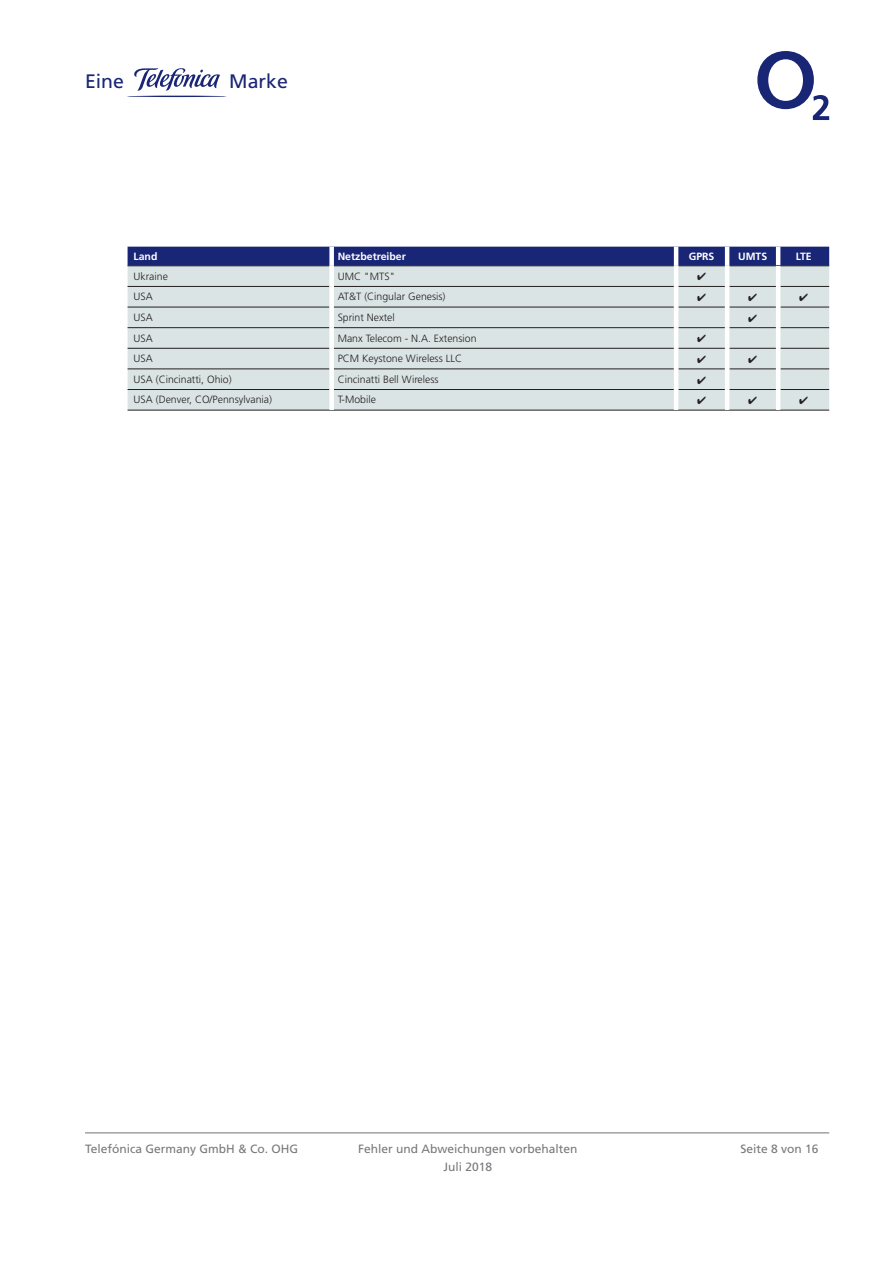
<style>
.page{position:relative;width:893px;height:1263px;background:#fff}
.page>*{position:absolute;margin:0;border:0;box-sizing:border-box;transform-origin:0 0}
.t1{font:19.5px "Frutiger LT Pro";color:#192575}
.t2{font:12px/18px "Frutiger LT Pro";color:#76787b;text-align:center}
.t3{font:300 10.5px "Frutiger LT Pro";color:#231f20}
.t4{font:700 10.5px "Frutiger LT Pro";color:#fff}
</style>
<div class="page">
<hr style="left:85px;top:1132px;width:744px;height:1px;background:#808285">
<svg style="left:757px;top:51px;width:72px;height:69px"></svg>
<hr style="left:126px;top:96px;width:101px;height:1px;background:#192575;border-radius:50%">
<svg style="left:134px;top:68px;width:86px;height:23px"></svg>
<div style="left:128px;top:247px;width:701px;height:19px;background:#192575"></div>
<div style="left:128px;top:267px;width:701px;height:143px;background:#dbe4e4"></div>
<hr style="left:776px;top:247px;width:4px;height:19px;background:#fff">
<hr style="left:128px;top:266px;width:201px;height:1px;background:#231f20">
<hr style="left:334px;top:266px;width:340px;height:1px;background:#231f20">
<hr style="left:678px;top:266px;width:47px;height:1px;background:#231f20">
<hr style="left:729px;top:266px;width:49px;height:1px;background:#231f20">
<hr style="left:778px;top:266px;width:51px;height:1px;background:#231f20">
<hr style="left:128px;top:286px;width:201px;height:1px;background:#231f20">
<hr style="left:334px;top:286px;width:340px;height:1px;background:#231f20">
<hr style="left:678px;top:286px;width:47px;height:1px;background:#231f20">
<hr style="left:729px;top:286px;width:47px;height:1px;background:#231f20">
<hr style="left:780px;top:286px;width:49px;height:1px;background:#231f20">
<hr style="left:128px;top:307px;width:201px;height:1px;background:#231f20">
<hr style="left:334px;top:307px;width:340px;height:1px;background:#231f20">
<hr style="left:678px;top:307px;width:47px;height:1px;background:#231f20">
<hr style="left:729px;top:307px;width:47px;height:1px;background:#231f20">
<hr style="left:780px;top:307px;width:49px;height:1px;background:#231f20">
<hr style="left:128px;top:327px;width:201px;height:1px;background:#231f20">
<hr style="left:334px;top:327px;width:340px;height:1px;background:#231f20">
<hr style="left:678px;top:327px;width:47px;height:1px;background:#231f20">
<hr style="left:729px;top:327px;width:47px;height:1px;background:#231f20">
<hr style="left:780px;top:327px;width:49px;height:1px;background:#231f20">
<hr style="left:128px;top:348px;width:201px;height:1px;background:#231f20">
<hr style="left:334px;top:348px;width:340px;height:1px;background:#231f20">
<hr style="left:678px;top:348px;width:47px;height:1px;background:#231f20">
<hr style="left:729px;top:348px;width:47px;height:1px;background:#231f20">
<hr style="left:780px;top:348px;width:49px;height:1px;background:#231f20">
<hr style="left:128px;top:369px;width:201px;height:1px;background:#231f20">
<hr style="left:334px;top:369px;width:340px;height:1px;background:#231f20">
<hr style="left:678px;top:369px;width:47px;height:1px;background:#231f20">
<hr style="left:729px;top:369px;width:47px;height:1px;background:#231f20">
<hr style="left:780px;top:369px;width:49px;height:1px;background:#231f20">
<hr style="left:128px;top:389px;width:201px;height:1px;background:#231f20">
<hr style="left:334px;top:389px;width:340px;height:1px;background:#231f20">
<hr style="left:678px;top:389px;width:47px;height:1px;background:#231f20">
<hr style="left:729px;top:389px;width:47px;height:1px;background:#231f20">
<hr style="left:780px;top:389px;width:49px;height:1px;background:#231f20">
<hr style="left:128px;top:410px;width:204px;height:1px;background:#231f20">
<hr style="left:332px;top:410px;width:344px;height:1px;background:#231f20">
<hr style="left:676px;top:410px;width:51px;height:1px;background:#231f20">
<hr style="left:727px;top:410px;width:51px;height:1px;background:#231f20">
<hr style="left:778px;top:410px;width:51px;height:1px;background:#231f20">
<hr style="left:776px;top:266px;width:4px;height:20px;background:#fff">
<hr style="left:776px;top:286px;width:4px;height:21px;background:#fff">
<hr style="left:776px;top:307px;width:4px;height:21px;background:#fff">
<hr style="left:776px;top:328px;width:4px;height:20px;background:#fff">
<hr style="left:776px;top:348px;width:4px;height:21px;background:#fff">
<hr style="left:776px;top:369px;width:4px;height:20px;background:#fff">
<hr style="left:776px;top:389px;width:4px;height:21px;background:#fff">
<div style="left:329px;top:247px;width:5px;height:19px;background:#fff"></div>
<hr style="left:674px;top:247px;width:4px;height:19px;background:#fff">
<hr style="left:725px;top:247px;width:4px;height:19px;background:#fff">
<div style="left:329px;top:266px;width:5px;height:20px;background:#fff"></div>
<hr style="left:674px;top:266px;width:4px;height:20px;background:#fff">
<hr style="left:725px;top:266px;width:4px;height:20px;background:#fff">
<div style="left:329px;top:286px;width:5px;height:21px;background:#fff"></div>
<hr style="left:674px;top:286px;width:4px;height:21px;background:#fff">
<hr style="left:725px;top:286px;width:4px;height:21px;background:#fff">
<div style="left:329px;top:307px;width:5px;height:21px;background:#fff"></div>
<hr style="left:674px;top:307px;width:4px;height:21px;background:#fff">
<hr style="left:725px;top:307px;width:4px;height:21px;background:#fff">
<div style="left:329px;top:328px;width:5px;height:20px;background:#fff"></div>
<hr style="left:674px;top:328px;width:4px;height:20px;background:#fff">
<hr style="left:725px;top:328px;width:4px;height:20px;background:#fff">
<div style="left:329px;top:348px;width:5px;height:21px;background:#fff"></div>
<hr style="left:674px;top:348px;width:4px;height:21px;background:#fff">
<hr style="left:725px;top:348px;width:4px;height:21px;background:#fff">
<div style="left:329px;top:369px;width:5px;height:20px;background:#fff"></div>
<hr style="left:674px;top:369px;width:4px;height:20px;background:#fff">
<hr style="left:725px;top:369px;width:4px;height:20px;background:#fff">
<div style="left:329px;top:389px;width:5px;height:21px;background:#fff"></div>
<hr style="left:674px;top:389px;width:4px;height:21px;background:#fff">
<hr style="left:725px;top:389px;width:4px;height:21px;background:#fff">
<svg style="left:697px;top:273px;width:9px;height:8px"></svg>
<svg style="left:697px;top:294px;width:9px;height:7px"></svg>
<svg style="left:749px;top:294px;width:8px;height:7px"></svg>
<svg style="left:800px;top:294px;width:8px;height:7px"></svg>
<svg style="left:749px;top:314px;width:8px;height:8px"></svg>
<svg style="left:697px;top:335px;width:9px;height:7px"></svg>
<svg style="left:697px;top:355px;width:9px;height:8px"></svg>
<svg style="left:749px;top:355px;width:8px;height:8px"></svg>
<svg style="left:697px;top:376px;width:9px;height:8px"></svg>
<svg style="left:697px;top:397px;width:9px;height:7px"></svg>
<svg style="left:749px;top:397px;width:8px;height:7px"></svg>
<svg style="left:800px;top:397px;width:8px;height:7px"></svg>
<h1 class="t1" style="left:85px;top:69px;width:41px">Eine</h1>
<h1 class="t1" style="left:229px;top:69px;width:60px">Marke</h1>
<p class="t4" style="left:134px;top:250px;width:25px">Land</p>
<p class="t4" style="left:338px;top:250px;width:70px">Netzbetreiber</p>
<p class="t4" style="left:689px;top:250px;width:27px">GPRS</p>
<p class="t4" style="left:738px;top:250px;width:31px">UMTS</p>
<p class="t4" style="left:796px;top:250px;width:17px">LTE</p>
<p class="t3" style="left:134px;top:270px;width:36px">Ukraine</p>
<p class="t3" style="left:338px;top:270px;width:59px">UMC "MTS"</p>
<p class="t3" style="left:134px;top:291px;width:21px">USA</p>
<p class="t3" style="left:338px;top:291px;width:109px">AT&amp;T (Cingular Genesis)</p>
<p class="t3" style="left:134px;top:311px;width:21px">USA</p>
<p class="t3" style="left:338px;top:311px;width:59px">Sprint Nextel</p>
<p class="t3" style="left:134px;top:332px;width:21px">USA</p>
<p class="t3" style="left:338px;top:332px;width:140px">Manx Telecom - N.A. Extension</p>
<p class="t3" style="left:134px;top:352px;width:21px">USA</p>
<p class="t3" style="left:338px;top:352px;width:126px">PCM Keystone Wireless LLC</p>
<p class="t3" style="left:134px;top:373px;width:100px">USA (Cincinatti, Ohio)</p>
<p class="t3" style="left:338px;top:373px;width:102px">Cincinatti Bell Wireless</p>
<p class="t3" style="left:134px;top:394px;width:140px">USA (Denver, CO/Pennsylvania)</p>
<p class="t3" style="left:338px;top:394px;width:40px">T-Mobile</p>
<p class="t2" style="left:85px;top:1140px;width:215px">Telefónica Germany GmbH &amp; Co. OHG</p>
<p class="t2" style="left:740px;top:1140px;width:80px">Seite 8 von 16</p>
<p class="t2" style="left:358px;top:1140px;width:221px">Fehler und Abweichungen vorbehalten<br>Juli 2018</p>
</div>
